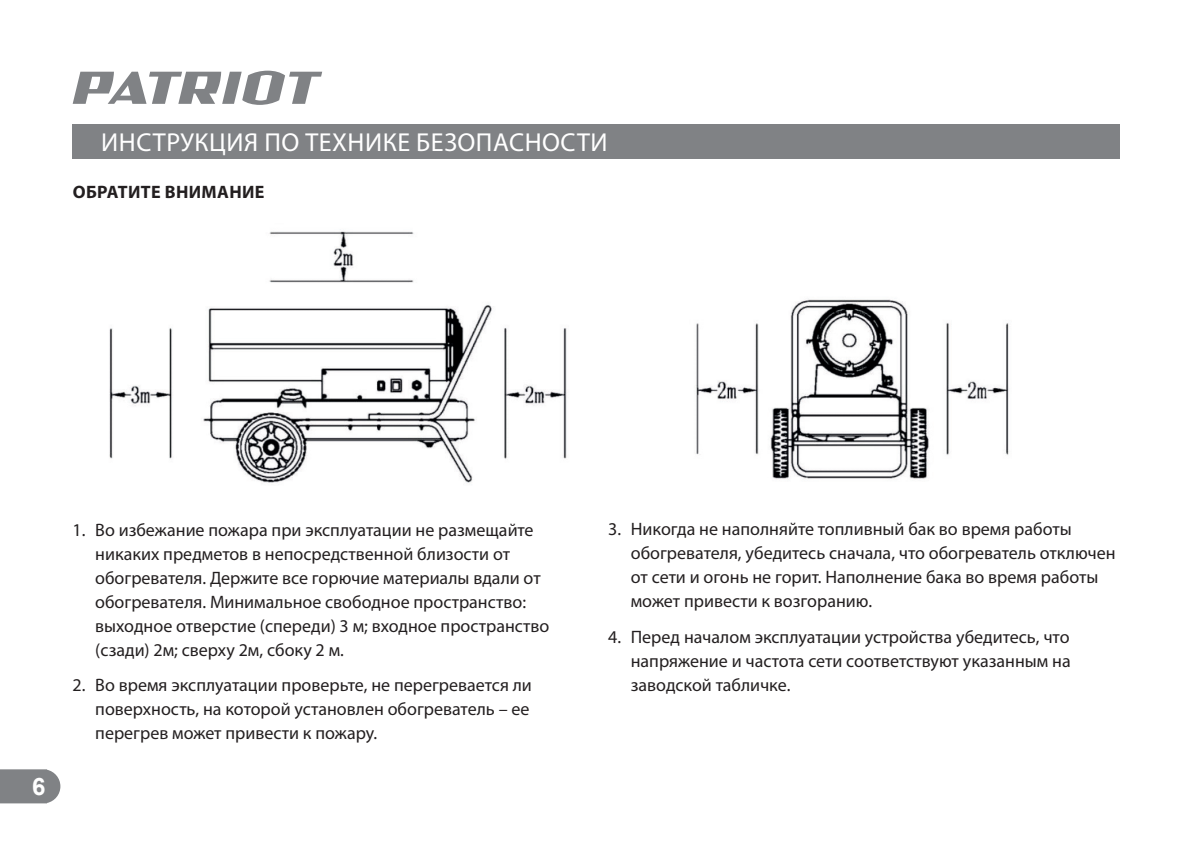
<style>
.page{position:relative;width:1190px;height:841px;background:#fff}
.page>*{position:absolute;margin:0;border:0;box-sizing:border-box;transform-origin:0 0}
.t1{font:26px "Myriad Pro";letter-spacing:.02em;color:#fff}
.t2{font:700 24px "Arial";color:#fff}
.t3{font:18px/24px "Myriad Pro";color:#231f20}
.t4{font:700 18px "Myriad Pro";letter-spacing:.02em;color:#231f20}
</style>
<div class="page">
<svg style="left:0;top:769px;width:60px;height:33px;background:#87898c"></svg>
<div style="left:73px;top:124px;width:1046px;height:34px;background:#808285"></div>
<svg style="left:73px;top:71px;width:249px;height:34px"></svg>
<img style="left:109px;top:231px;width:458px;height:252px">
<img style="left:695px;top:299px;width:314px;height:180px">
<h1 class="t1" style="left:101px;top:126px;width:508px">ИНСТРУКЦИЯ ПО ТЕХНИКЕ БЕЗОПАСНОСТИ</h1>
<p class="t4" style="left:73px;top:182px;width:193px">ОБРАТИТЕ ВНИМАНИЕ</p>
<h2 class="t2" style="left:32px;top:770px;width:15px">6</h2>
<p class="t3" style="left:95px;top:517px;width:455px;text-indent:-23px">1. Во избежание пожара при эксплуатации не размещайте никаких предметов в непосредственной близости от обогревателя. Держите все горючие материалы вдали от обогревателя. Минимальное свободное пространство: выходное отверстие (спереди) 3 м; входное пространство (сзади) 2м; сверху 2м, сбоку 2 м.</p>
<p class="t3" style="left:95px;top:672px;width:438px;text-indent:-23px">2. Во время эксплуатации проверьте, не перегревается ли поверхность, на которой установлен обогреватель – ее перегрев может привести к пожару.</p>
<p class="t3" style="left:631px;top:516px;width:486px;text-indent:-23px">3. Никогда не наполняйте топливный бак во время работы обогревателя, убедитесь сначала, что обогреватель отключен от сети и огонь не горит. Наполнение бака во время работы может привести к возгоранию.</p>
<p class="t3" style="left:631px;top:624px;width:441px;text-align:justify;text-indent:-23px">4. Перед началом эксплуатации устройства убедитесь, что напряжение и частота сети соответствуют указанным на заводской табличке.</p>
</div>
